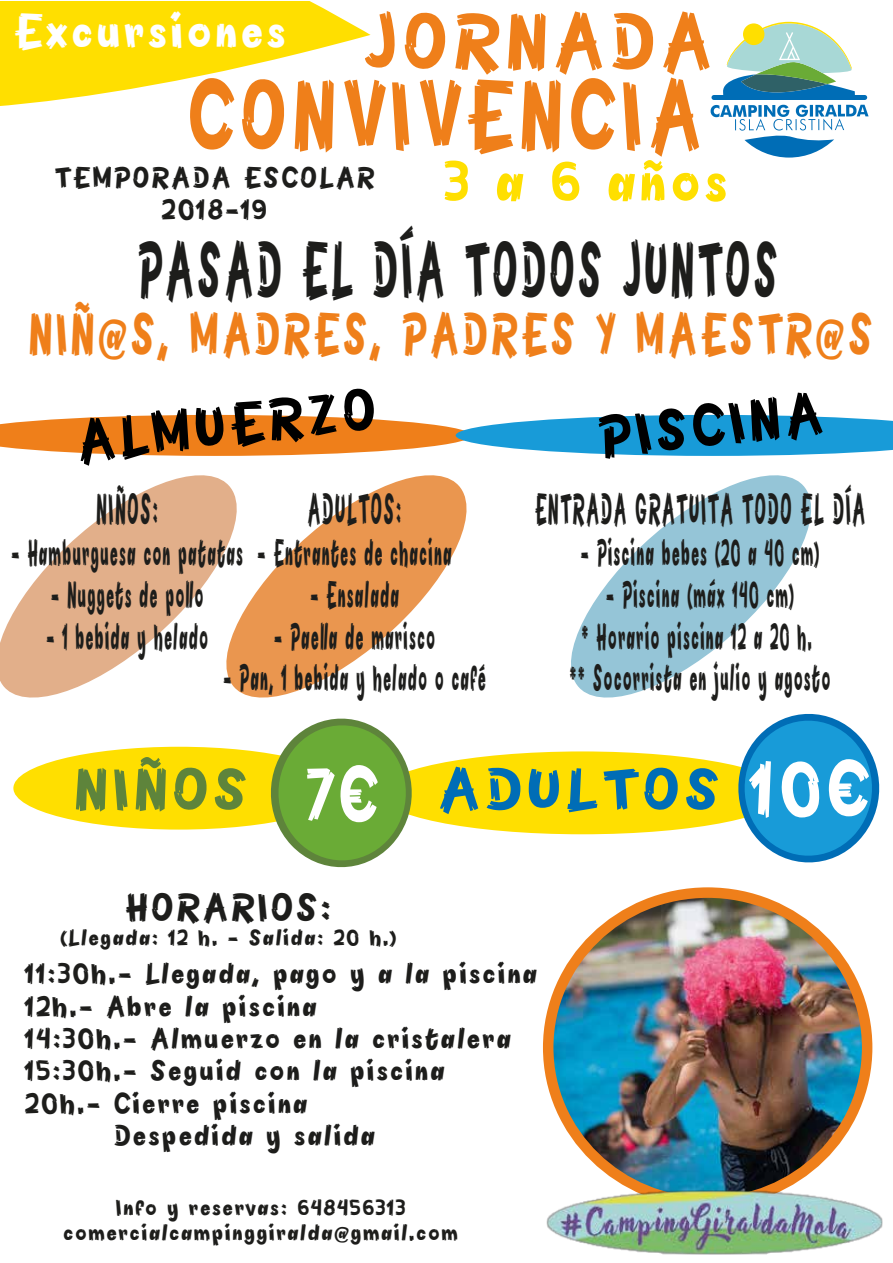
<style>
.page{position:relative;width:893px;height:1263px;background:#fff}
.page>*{position:absolute;margin:0;border:0;box-sizing:border-box;transform-origin:0 0}
.t1{font:90px "Pineapple Demo";letter-spacing:.1em;color:#ef7f1a;scale:.83 1}
.t2{font:72px "Pineapple Demo";letter-spacing:.1em;color:#ef7f1a}
.t3{font:71.7px "Pineapple Demo";letter-spacing:.1em;color:#1d1d1b;scale:.57 1}
.t4{font:54px "Pineapple Demo";letter-spacing:.1em;color:#ef7f1a;scale:.76 1}
.t5{font:54px "Pineapple Demo";letter-spacing:.1em;color:#006db6;scale:1.1 1}
.t6{font:54px "Pineapple Demo";color:#000}
.t7{font:54px "Pineapple Demo";color:#ffdf00}
.t8{font:45px "Pineapple Demo";letter-spacing:.1em;color:#fff}
.t9{font:39.75px "Pineapple Demo";letter-spacing:.1em;color:#1d1d1b;scale:.46 1}
.t10{font:36px "Pineapple Demo";letter-spacing:.1em;color:#1d1d1b}
.t11{font:34.8px/41.8px "Pineapple Demo";letter-spacing:.1em;color:#1d1d1b;text-align:center;scale:.46 1}
.t12{font:27px/32.4px "Pineapple Demo";letter-spacing:.1em;color:#1d1d1b;text-align:center}
.t13{font:21px/25.2px "Pineapple Demo";letter-spacing:.1em;color:#1d1d1b;text-align:center}
.s1{color:#5e843b}
.s2{font-size:72px;color:#fff}
</style>
<div class="page">
<svg style="left:0;top:1px;width:370px;height:105px"></svg>
<svg style="left:711px;top:22px;width:157px;height:136px"></svg>
<div style="left:13px;top:747px;width:331px;height:82px;background:#ffdf00;border-radius:50%"></div>
<div style="left:379px;top:751px;width:407px;height:83px;background:#ffdf00;border-radius:50%"></div>
<svg style="left:252px;top:718px;width:160px;height:150px"></svg>
<svg style="left:720px;top:714px;width:159px;height:149px"></svg>
<img style="left:548px;top:893px;width:319px;height:296px">
<div style="left:543px;top:887px;width:329px;height:321px;border:10px solid #ef7f1a;border-radius:50%"></div>
<svg style="left:0;top:415px;width:893px;height:41px;background:#999e8c"></svg>
<svg style="left:0;top:475px;width:215px;height:223px;fill:#e2af8a"></svg>
<svg style="left:215px;top:475px;width:252px;height:223px;fill:#ea964f"></svg>
<svg style="left:571px;top:475px;width:240px;height:223px;fill:#95c5d7"></svg>
<img style="left:546px;top:1189px;width:337px;height:65px">
<h2 class="t2" style="left:363px;top:-8px;width:349px">JORNADA</h2>
<p class="t8" style="left:14px;top:0;width:273px">Excursiones</p>
<h1 class="t1" style="left:189px;top:54px;width:618px">CONVIVENCIA</h1>
<h3 class="t7" style="left:445px;top:145px;width:283px">3 a 6 años</h3>
<p class="t12" style="left:55px;top:161px;width:321px">TEMPORADA ESCOLAR<br>2018-19</p>
<h3 class="t3" style="left:138px;top:220px;width:1123px">PASAD EL DÍA TODOS JUNTOS</h3>
<h3 class="t4" style="left:29px;top:297px;width:1111px">NIÑ@S, MADRES, PADRES Y MAESTR@S</h3>
<h3 class="t6" style="left:74px;top:404px;width:301px;rotate:-6deg">ALMUERZO</h3>
<h3 class="t6" style="left:595px;top:400px;width:225px;rotate:-6deg">PISCINA</h3>
<p class="t9" style="left:97px;top:482px;width:135px">NIÑOS:</p>
<p class="t11" style="left:12px;top:532px;width:958px">- Hamburguesa con patatas - Entrantes de chacina</p>
<p class="t11" style="left:51px;top:574px;width:332px">- Nuggets de pollo</p>
<p class="t11" style="left:47px;top:616px;width:352px">- 1 bebida y helado</p>
<p class="t9" style="left:535px;top:482px;width:719px">ENTRADA GRATUITA TODO EL DÍA</p>
<p class="t11" style="left:581px;top:532px;width:520px">- Piscina bebes (20 a 40 cm)</p>
<p class="t11" style="left:570px;top:574px;width:567px">- Piscina (máx 140 cm)<br>* Horario piscina 12 a 20 h.<br>** Socorrista en julio y agosto</p>
<p class="t9" style="left:308px;top:482px;width:205px">ADULTOS:</p>
<p class="t11" style="left:310px;top:574px;width:194px">- Ensalada</p>
<p class="t11" style="left:274px;top:616px;width:351px">- Paella de marisco</p>
<p class="t11" style="left:223px;top:658px;width:572px">- Pan, 1 bebida y helado o café</p>
<h3 class="t5" style="left:75px;top:752px;width:722px"><span class="s1">NIÑOS</span> <span class="s2">7€</span> ADULTOS <span class="s2">10€</span></h3>
<p class="t10" style="left:126px;top:883px;width:207px">HORARIOS:</p>
<p class="t13" style="left:61px;top:926px;width:337px">(Llegada: 12 h. - Salida: 20 h.)</p>
<p class="t12" style="left:26px;top:958px;width:513px">11:30h.- Llegada, pago y a la piscina</p>
<p class="t12" style="left:26px;top:990px;width:293px">12h.- Abre la piscina</p>
<p class="t12" style="left:26px;top:1023px;width:487px">14:30h.- Almuerzo en la cristalera</p>
<p class="t12" style="left:26px;top:1055px;width:421px">15:30h.- Seguid con la piscina</p>
<p class="t12" style="left:26px;top:1087px;width:283px">20h.- Cierre piscina</p>
<p class="t12" style="left:114px;top:1120px;width:262px">Despedida y salida</p>
<p class="t13" style="left:63px;top:1195px;width:396px">Info y reservas: 648456313 comercialcampinggiralda@gmail.com</p>
</div>
